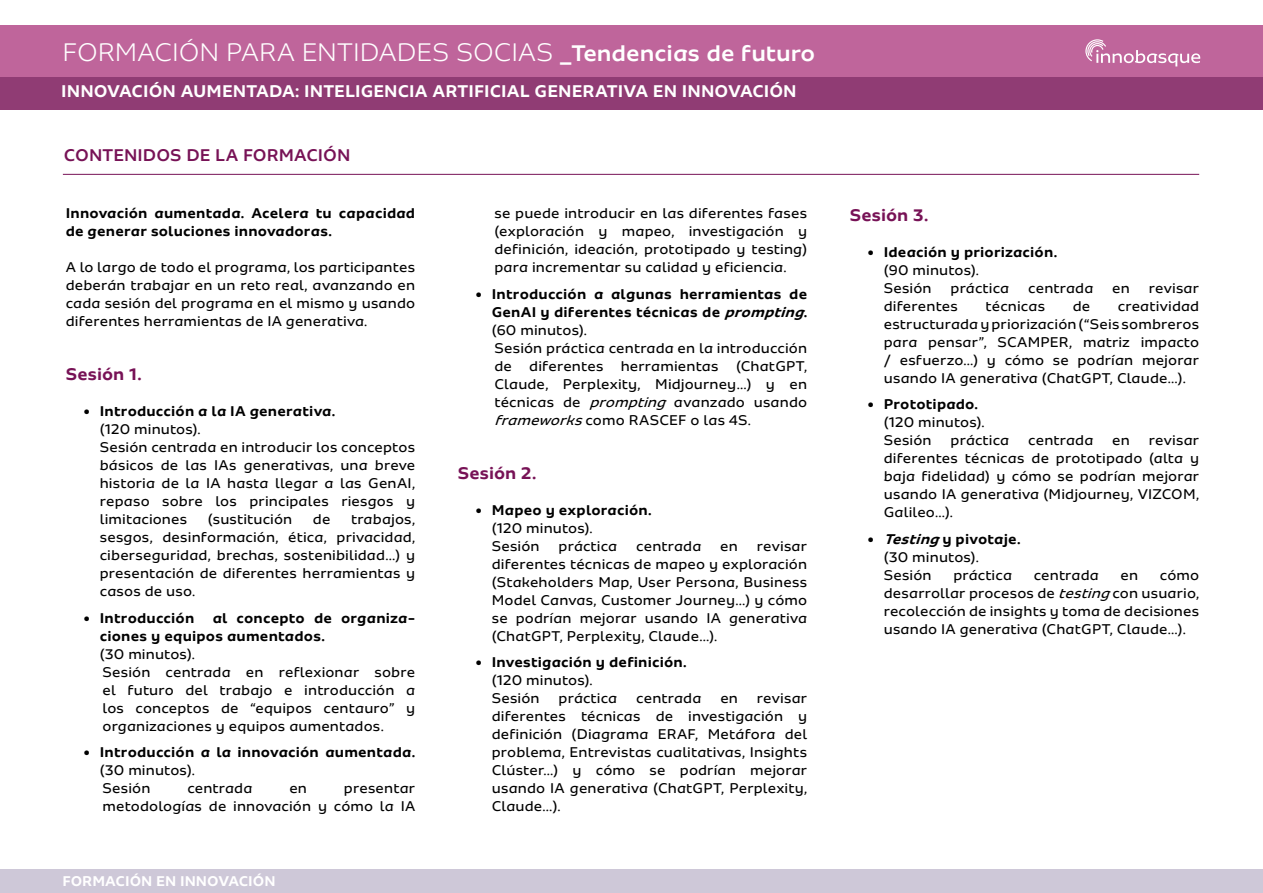
<style>
.page{position:relative;width:1263px;height:893px;background:#fff}
.page>*{position:absolute;margin:0;border:0;box-sizing:border-box;transform-origin:0 0}
.t1{font:300 27px "Sua";color:#fff}
.t2{font:500 24px "Sua";color:#fff}
.t3{font:700 18px "Sua";letter-spacing:.005em;color:#fff}
.t4{font:700 18px "Sua";letter-spacing:.005em;color:#771256}
.t5{font:500 18px "Sua";letter-spacing:.005em;color:#771256}
.t6{font:15px/18px "Sua";letter-spacing:.01em;color:#000;text-align:justify}
.t7{font:700 15px/18px "Sua";letter-spacing:.01em;color:#000}
.t8{font:700 15px "Sua";color:#fff}
.s1{font-family:"Trebuchet MS";font-weight:700}
.s2{font-weight:700}
.s3{font-family:"Trebuchet MS"}
.s4{font-weight:400}
.s5{font-weight:700;font-style:italic}
.s6{font-style:italic}
</style>
<div class="page">
<div style="left:0;top:26px;width:1263px;height:52px;background:#bf659b"></div>
<svg style="left:1085px;top:39px;width:115px;height:27px"></svg>
<div style="left:0;top:870px;width:1263px;height:23px;background:#cec8d8"></div>
<hr style="left:63px;top:174px;width:1136px;height:1px;background:#771256">
<div style="left:0;top:77px;width:1263px;height:32px;background:#903c74"></div>
<h1 class="t1" style="left:63px;top:38px;width:492px">FORMACIÓN PARA ENTIDADES SOCIAS</h1>
<h2 class="t2" style="left:560px;top:39px;width:256px">_Tendencias de futuro</h2>
<p class="t3" style="left:61px;top:80px;width:737px">INNOVACIÓN AUMENTADA: INTELIGENCIA ARTIFICIAL GENERATIVA EN INNOVACIÓN</p>
<p class="t5" style="left:64px;top:145px;width:288px">CONTENIDOS DE LA FORMACIÓN</p>
<p class="t7" style="left:66px;top:204px;width:351px">Innovación aumentada. Acelera tu capacidad de generar soluciones innovadoras.</p>
<p class="t6" style="left:66px;top:258px;width:351px">A lo largo de todo el programa, los participantes deberán trabajar en un reto real, avanzando en cada sesión del programa en el mismo y usando diferentes herramientas de IA generativa.</p>
<p class="t4" style="left:66px;top:364px;width:77px">Sesión 1.</p>
<p class="t6" style="left:100px;top:402px;width:317px;text-align:left;text-indent:-17px"><span class="s1">•</span> <span class="s2">Introducción a la IA generativa.<br></span>(120 minutos).<br>Sesión centrada en introducir los conceptos básicos de las IAs generativas, una breve historia de la IA hasta llegar a las GenAI, repaso sobre los principales riesgos y limitaciones</p>
<p class="t6" style="left:208px;top:510px;width:86px">(sustitución</p>
<p class="t6" style="left:313px;top:510px;width:19px">de</p>
<p class="t6" style="left:100px;top:510px;width:317px;text-indent:251px">trabajos, sesgos, desinformación, ética, privacidad, ciberseguridad, brechas, sostenibilidad…) y presentación de diferentes herramientas y casos de uso.</p>
<p class="t7" style="left:100px;top:609px;width:317px;text-indent:-17px"><span class="s3">•</span> Introducción al concepto de organiza&shy;ciones y equipos aumentados.</p>
<p class="t6" style="left:100px;top:645px;width:317px;text-align:left">(30 minutos).<br>Sesión centrada en reflexionar sobre el futuro del trabajo e introducción a los conceptos de “equipos centauro” y organizaciones y equipos aumentados.</p>
<p class="t7" style="left:100px;top:743px;width:317px;text-indent:-17px"><span class="s3">•</span> Introducción a la innovación aumentada. <span class="s4">(30 minutos).<br>Sesión</span></p>
<p class="t6" style="left:187px;top:779px;width:67px">centrada</p>
<p class="t6" style="left:289px;top:779px;width:19px">en</p>
<p class="t6" style="left:103px;top:779px;width:314px;text-align:right">presentar<br>metodologías de innovación y cómo la IA</p>
<p class="t8" style="left:63px;top:872px;width:215px">FORMACIÓN EN INNOVACIÓN</p>
<p class="t6" style="left:494px;top:204px;width:314px">se puede introducir en las diferentes fases (exploración y mapeo, investigación y definición, ideación, prototipado y testing) para incrementar su calidad y eficiencia.</p>
<p class="t6" style="left:492px;top:285px;width:319px;text-align:left;text-indent:-17px"><span class="s1">•</span> <span class="s2">Introducción a algunas herramientas de GenAI y diferentes técnicas de</span> <span class="s5">prompting</span><span class="s2">. </span>(60 minutos).<br>Sesión práctica centrada en la introducción de diferentes herramientas (ChatGPT, Claude, Perplexity, Midjourney…) y en técnicas de <span class="s6">prompting</span> avanzado usando <span class="s6">frameworks</span>como RASCEF o las 4S.</p>
<p class="t4" style="left:458px;top:462px;width:80px">Sesión 2.</p>
<p class="t6" style="left:492px;top:501px;width:161px;text-align:left;text-indent:-17px"><span class="s1">•</span> <span class="s2">Mapeo y exploración. </span>(120 minutos).<br>Sesión</p>
<p class="t6" style="left:559px;top:537px;width:60px">práctica</p>
<p class="t6" style="left:636px;top:537px;width:67px">centrada</p>
<p class="t6" style="left:720px;top:537px;width:19px">en</p>
<p class="t6" style="left:492px;top:537px;width:317px;text-indent:265px">revisar diferentes técnicas de mapeo y exploración (Stakeholders Map, User Persona, Business Model Canvas, Customer Journey…) y cómo se podrían mejorar usando IA generativa (ChatGPT, Perplexity, Claude…).</p>
<p class="t7" style="left:492px;top:653px;width:196px;text-indent:-17px"><span class="s3">•</span> Investigación y definición. <span class="s4">(120 minutos).<br>Sesión</span></p>
<p class="t6" style="left:559px;top:689px;width:60px">práctica</p>
<p class="t6" style="left:636px;top:689px;width:67px">centrada</p>
<p class="t6" style="left:720px;top:689px;width:19px">en</p>
<p class="t6" style="left:492px;top:689px;width:317px;text-indent:265px">revisar diferentes técnicas de investigación y definición (Diagrama ERAF, Metáfora del problema, Entrevistas cualitativas, Insights Clúster…) y cómo se podrían mejorar usando IA generativa (ChatGPT, Perplexity, Claude…).</p>
<p class="t4" style="left:850px;top:204px;width:80px">Sesión 3.</p>
<p class="t7" style="left:884px;top:243px;width:175px;text-indent:-17px"><span class="s3">•</span> Ideación y priorización. <span class="s4">(90 minutos).<br>Sesión</span></p>
<p class="t6" style="left:950px;top:279px;width:60px">práctica</p>
<p class="t6" style="left:1028px;top:279px;width:67px">centrada</p>
<p class="t6" style="left:1112px;top:279px;width:19px">en</p>
<p class="t6" style="left:1149px;top:279px;width:52px">revisar</p>
<p class="t6" style="left:884px;top:297px;width:76px">diferentes</p>
<p class="t6" style="left:985px;top:297px;width:61px">técnicas</p>
<p class="t6" style="left:1073px;top:297px;width:19px">de</p>
<p class="t6" style="left:884px;top:297px;width:317px;text-indent:234px">creatividad estructurada y priorización (“Seis sombreros para pensar”, SCAMPER, matriz impacto / esfuerzo…) y cómo se podrían mejorar usando IA generativa (ChatGPT, Claude…).</p>
<p class="t6" style="left:884px;top:395px;width:102px;text-align:left;text-indent:-17px"><span class="s1">•</span> <span class="s2">Prototipado. </span>(120 minutos).<br>Sesión</p>
<p class="t6" style="left:951px;top:431px;width:60px">práctica</p>
<p class="t6" style="left:1028px;top:431px;width:67px">centrada</p>
<p class="t6" style="left:1112px;top:431px;width:19px">en</p>
<p class="t6" style="left:884px;top:431px;width:317px;text-indent:265px">revisar diferentes técnicas de prototipado (alta y baja fidelidad) y cómo se podrían mejorar usando IA generativa (Midjourney, VIZCOM, Galileo…).</p>
<p class="t6" style="left:884px;top:530px;width:138px;text-align:left;text-indent:-17px"><span class="s1">•</span> <span class="s5">Testing</span><span class="s2">y pivotaje. </span>(30 minutos).<br>Sesión</p>
<p class="t6" style="left:884px;top:566px;width:317px;text-indent:276px">cómo desarrollar procesos de <span class="s6">testing</span>con usuario, recolección de insights y toma de decisiones usando IA generativa (ChatGPT, Claude…).</p>
<p class="t6" style="left:953px;top:566px;width:60px">práctica</p>
<p class="t6" style="left:1034px;top:566px;width:67px">centrada</p>
<p class="t6" style="left:1120px;top:566px;width:19px">en</p>
</div>
